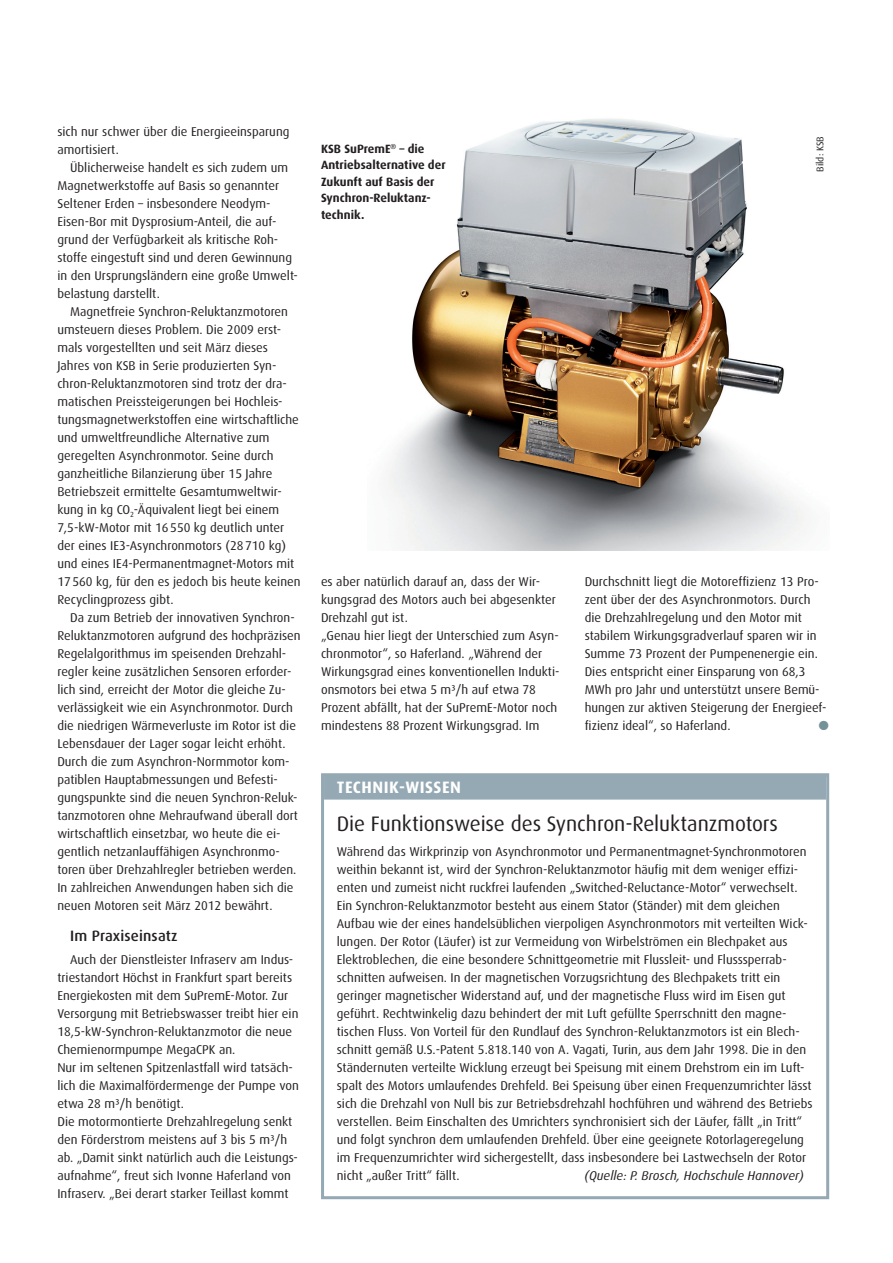
<style>
.page{position:relative;width:893px;height:1263px;background:#fff}
.page>*{position:absolute;margin:0;border:0;box-sizing:border-box;transform-origin:0 0}
.t1{font:21px "Dax Pro";letter-spacing:-.005em;color:#231f20}
.t2{font:700 16.5px "Dax Pro";letter-spacing:.03em;color:#fff}
.t3{font:500 15px "Dax Pro";letter-spacing:.01em;color:#231f20}
.t4{font:12.75px/18px "Dax Pro";color:#231f20}
.t5{font:italic 12.75px "Dax Pro";color:#231f20}
.t6{font:12.75px "Mathematical Pi LT Std";color:#749099}
.t7{font:700 12px/16.5px "Dax Pro";color:#231f20}
.t8{font:9.75px "Dax Pro";color:#231f20}
</style>
<div class="page">
<div style="left:324px;top:775px;width:502px;height:24px;background:#95a9b4"></div>
<div style="left:321px;top:773px;width:508px;height:426px;border:3px solid #95a9b4"></div>
<img style="left:387px;top:118px;width:420px;height:432px">
<p class="t4" style="left:57px;top:122px;width:234px">sich nur schwer über die Energieeinsparung amortisiert.</p>
<p class="t4" style="left:57px;top:158px;width:242px;text-indent:13px">Üblicherweise handelt es sich zudem um Magnetwerkstoffe auf Basis so genannter Seltener Erden – insbesondere Neodym-Eisen-Bor mit Dysprosium-Anteil, die auf&shy;grund der Verfügbarkeit als kritische Roh&shy;stoffe eingestuft sind und deren Gewinnung in den Ursprungsländern eine große Umwelt&shy;belastung darstellt.</p>
<p class="t4" style="left:57px;top:302px;width:245px;text-indent:13px">Magnetfreie Synchron-Reluktanzmotoren umsteuern dieses Problem. Die 2009 erst&shy;mals vorgestellten und seit März dieses Jahres von KSB in Serie produzierten Syn&shy;chron-Reluktanzmotoren sind trotz der dra&shy;matischen Preissteigerungen bei Hochleis&shy;tungsmagnetwerkstoffen eine wirtschaftliche und umweltfreundliche Alternative zum geregelten Asynchronmotor. Seine durch ganzheitliche Bilanzierung über 15 Jahre Betriebszeit ermittelte Gesamtumweltwir&shy;kung in kg CO<sub>2</sub>-Äquivalent liegt bei einem 7,5-kW-Motor mit 16550 kg deutlich unter der eines IE3-Asynchronmotors (28710 kg) und eines IE4-Permanentmagnet-Motors mit 17560 kg, für den es jedoch bis heute keinen Recyclingprozess gibt.</p>
<p class="t4" style="left:57px;top:608px;width:245px;text-indent:13px">Da zum Betrieb der innovativen Synchron-Reluktanzmotoren aufgrund des hochpräzisen Regelalgorithmus im speisenden Drehzahl&shy;regler keine zusätzlichen Sensoren erforder&shy;lich sind, erreicht der Motor die gleiche Zu&shy;verlässigkeit wie ein Asynchronmotor. Durch die niedrigen Wärmeverluste im Rotor ist die Lebensdauer der Lager sogar leicht erhöht.<br>Durch die zum Asynchron-Normmotor kom&shy;patiblen Hauptabmessungen und Befesti&shy;gungspunkte sind die neuen Synchron-Reluk&shy;tanzmotoren ohne Mehraufwand überall dort wirtschaftlich einsetzbar, wo heute die ei&shy;gentlich netzanlauffähigen Asynchronmo&shy;toren über Drehzahlregler betrieben werden.<br>In zahlreichen Anwendungen haben sich die neuen Motoren seit März 2012 bewährt.</p>
<p class="t3" style="left:70px;top:926px;width:109px">Im Praxiseinsatz</p>
<p class="t4" style="left:57px;top:950px;width:243px;text-indent:13px">Auch der Dienstleister Infraserv am Indus&shy;triestandort Höchst in Frankfurt spart bereits Energiekosten mit dem SuPremE-Motor. Zur Versorgung mit Betriebswasser treibt hier ein 18,5-kW-Synchron-Reluktanzmotor die neue Chemienormpumpe MegaCPK an.<br>Nur im seltenen Spitzenlastfall wird tatsäch&shy;lich die Maximalfördermenge der Pumpe von etwa 28 m³/h benötigt.<br>Die motormontierte Drehzahlregelung senkt den Förderstrom meistens auf 3 bis 5 m³/h ab. „Damit sinkt natürlich auch die Leistungs&shy;aufnahme“, freut sich Ivonne Haferland von Infraserv. „Bei derart starker Teillast kommt</p>
<p class="t7" style="left:321px;top:140px;width:126px">KSB SuPremE<sup>®</sup> – die<br>Antriebsalternative der<br>Zukunft auf Basis der<br>Synchron-Reluktanz&shy;technik.</p>
<p class="t8" style="left:813px;top:172px;width:37px;rotate:-90deg">Bild: KSB</p>
<p class="t4" style="left:321px;top:572px;width:240px">es aber natürlich darauf an, dass der Wir&shy;kungsgrad des Motors auch bei abgesenkter Drehzahl gut ist.<br>„Genau hier liegt der Unterschied zum Asyn&shy;chronmotor“, so Haferland. „Während der Wirkungsgrad eines konventionellen Indukti&shy;onsmotors bei etwa 5 m³/h auf etwa 78<br>Prozent abfällt, hat der SuPremE-Motor noch mindestens 88 Prozent Wirkungsgrad. Im</p>
<p class="t4" style="left:585px;top:572px;width:243px">Durchschnitt liegt die Motoreffizienz 13 Pro&shy;zent über der des Asynchronmotors. Durch die Drehzahlregelung und den Motor mit stabilem Wirkungsgradverlauf sparen wir in Summe 73 Prozent der Pumpenenergie ein.<br>Dies entspricht einer Einsparung von 68,3<br>MWh pro Jahr und unterstützt unsere Bemü&shy;hungen zur aktiven Steigerung der Energieef&shy;fizienz ideal“, so Haferland.</p>
<p class="t6" style="left:819px;top:718px;width:12px">●</p>
<p class="t2" style="left:337px;top:777px;width:126px">Technik-Wissen</p>
<h1 class="t1" style="left:337px;top:810px;width:443px">Die Funktionsweise des Synchron-Reluktanzmotors</h1>
<p class="t4" style="left:337px;top:842px;width:477px">Während das Wirkprinzip von Asynchronmotor und Permanentmagnet-Synchronmotoren weithin bekannt ist, wird der Synchron-Reluktanzmotor häufig mit dem weniger effizi&shy;enten und zumeist nicht ruckfrei laufenden „Switched-Reluctance-Motor“ verwechselt.<br>Ein Synchron-Reluktanzmotor besteht aus einem Stator (Ständer) mit dem gleichen Aufbau wie der eines handelsüblichen vierpoligen Asynchronmotors mit verteilten Wick&shy;lungen. Der Rotor (Läufer) ist zur Vermeidung von Wirbelströmen ein Blechpaket aus Elektroblechen, die eine besondere Schnittgeometrie mit Flussleit- und Flusssperrab&shy;schnitten aufweisen. In der magnetischen Vorzugsrichtung des Blechpakets tritt ein geringer magnetischer Widerstand auf, und der magnetische Fluss wird im Eisen gut geführt. Rechtwinkelig dazu behindert der mit Luft gefüllte Sperrschnitt den magne&shy;tischen Fluss. Von Vorteil für den Rundlauf des Synchron-Reluktanzmotors ist ein Blech&shy;schnitt gemäß U.S.-Patent 5.818.140 von A. Vagati, Turin, aus dem Jahr 1998. Die in den Ständernuten verteilte Wicklung erzeugt bei Speisung mit einem Drehstrom ein im Luft&shy;spalt des Motors umlaufendes Drehfeld. Bei Speisung über einen Frequenzumrichter lässt sich die Drehzahl von Null bis zur Betriebsdrehzahl hochführen und während des Betriebs verstellen. Beim Einschalten des Umrichters synchronisiert sich der Läufer, fällt „in Tritt“ und folgt synchron dem umlaufenden Drehfeld. Über eine geeignete Rotorlageregelung im Frequenzumrichter wird sichergestellt, dass insbesondere bei Lastwechseln der Rotor nicht „außer Tritt“ fällt.</p>
<p class="t5" style="left:584px;top:1167px;width:221px">(Quelle: P. Brosch, Hochschule Hannover)</p>
</div>
